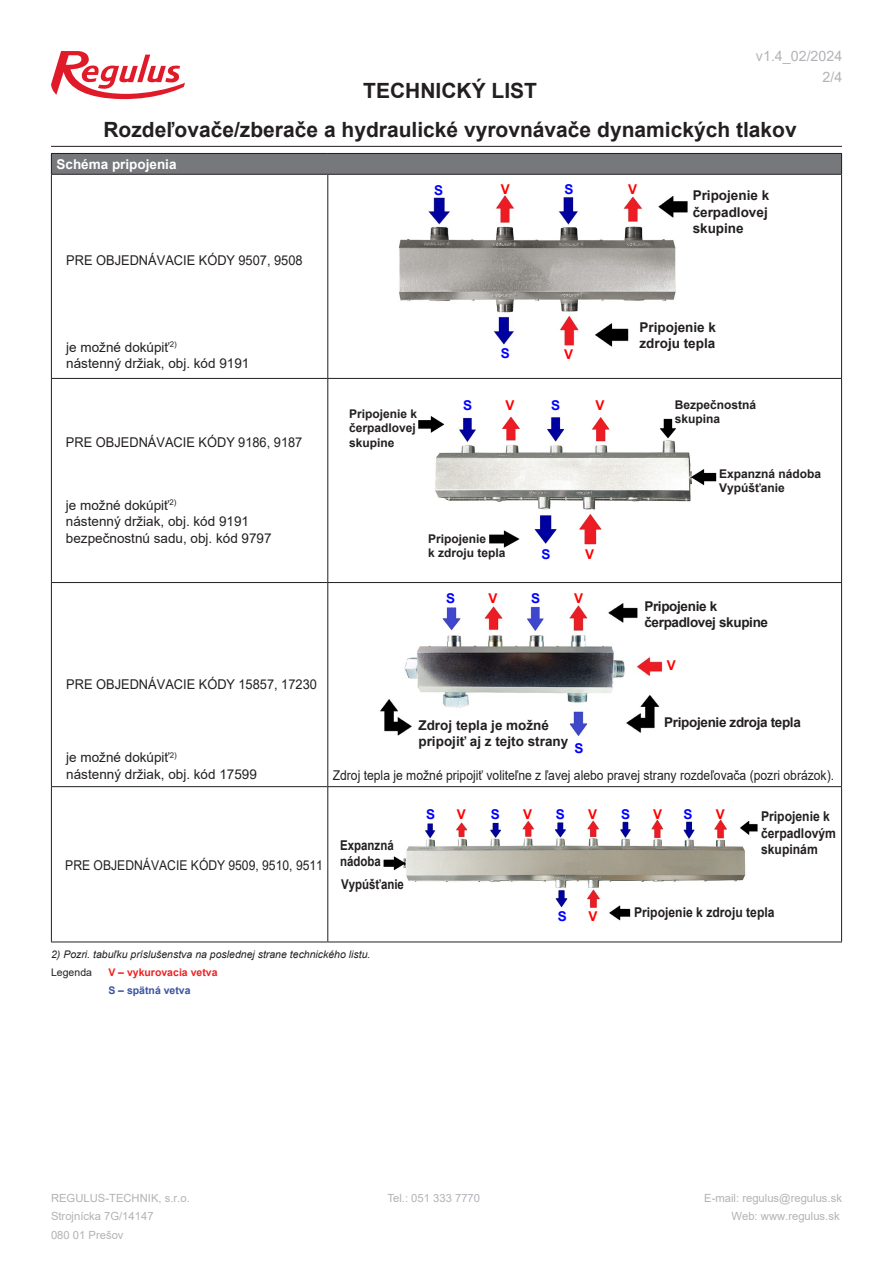
<style>
.page{position:relative;width:893px;height:1263px;background:#fff}
.page>*{position:absolute;margin:0;border:0;box-sizing:border-box;transform-origin:0 0}
.t1{font:700 21px/39.3px "Arial";color:#231f20;text-align:center}
.t2{font:14.25px "Arial";color:#b2b3b7}
.Text{font:13.5px/16.5px "Arial";color:#231f20}
.Text-2{font:13.5px "Arial";color:#231f20;scale:.9 1}
.t3{font:700 13.5px/16.2px "Arial";color:#231f20;text-align:justify}
.Text-3{font:13.5px "Arial";color:#231f20;scale:.95 1}
.t4{font:700 13.5px/16.2px "Arial";color:#231f20;scale:.9 1}
.t5{font:700 13.5px/16.2px "Arial";letter-spacing:-.025em;color:#231f20}
.t6{font:700 13.5px/16.2px "Arial";color:#231f20;scale:.85 1}
.t7{font:700 13.5px "Arial";color:#fff}
.t8{font:700 13.5px "Arial";color:#00f}
.t9{font:700 13.5px "Arial";color:#f00}
.t10{font:700 12px/14.4px "Arial";color:#231f20}
.t11{font:11.25px/18.8px "Arial";color:#b2b3b7}
.Poznámky{font:italic 10.5px/17.7px "Arial";color:#231f20}
.Poznámky-2{font:700 10.5px/17.7px "Arial";color:#ee2123}
.s1{font-style:normal}
.s2{color:#3a53a3}
</style>
<div class="page">
<hr style="left:51px;top:146px;width:791px;height:1px;background:#231f20">
<svg style="left:51px;top:51px;width:134px;height:48px"></svg>
<div style="left:51px;top:153px;width:791px;height:21px;background:#76787b"></div>
<svg style="left:841px;top:154px;width:1px;height:20px"></svg>
<hr style="left:51px;top:153px;width:277px;height:1px;background:#231f20">
<svg style="left:51px;top:154px;width:1px;height:20px"></svg>
<hr style="left:328px;top:153px;width:514px;height:1px;background:#231f20">
<hr style="left:51px;top:174px;width:277px;height:1px;background:#231f20">
<hr style="left:328px;top:174px;width:514px;height:1px;background:#231f20">
<hr style="left:51px;top:175px;width:1px;height:203px;background:#231f20">
<hr style="left:841px;top:175px;width:1px;height:203px;background:#231f20">
<hr style="left:51px;top:378px;width:277px;height:1px;background:#231f20">
<hr style="left:51px;top:379px;width:1px;height:203px;background:#231f20">
<hr style="left:328px;top:378px;width:514px;height:1px;background:#231f20">
<hr style="left:841px;top:379px;width:1px;height:203px;background:#231f20">
<hr style="left:51px;top:582px;width:277px;height:1px;background:#231f20">
<hr style="left:51px;top:583px;width:1px;height:203px;background:#231f20">
<hr style="left:328px;top:582px;width:514px;height:1px;background:#231f20">
<hr style="left:841px;top:583px;width:1px;height:203px;background:#231f20">
<hr style="left:51px;top:786px;width:277px;height:1px;background:#231f20">
<hr style="left:51px;top:787px;width:1px;height:154px;background:#231f20">
<hr style="left:328px;top:786px;width:514px;height:1px;background:#231f20">
<hr style="left:841px;top:787px;width:1px;height:154px;background:#231f20">
<hr style="left:51px;top:941px;width:277px;height:1px;background:#231f20">
<hr style="left:328px;top:941px;width:514px;height:1px;background:#231f20">
<hr style="left:327px;top:175px;width:1px;height:203px;background:#231f20">
<hr style="left:327px;top:379px;width:1px;height:203px;background:#231f20">
<hr style="left:327px;top:583px;width:1px;height:203px;background:#231f20">
<hr style="left:327px;top:787px;width:1px;height:154px;background:#231f20">
<img style="left:399px;top:195px;width:289px;height:152px">
<img style="left:418px;top:416px;width:299px;height:132px">
<img style="left:380px;top:603px;width:283px;height:133px">
<img style="left:383px;top:819px;width:375px;height:102px">
<p class="t2" style="left:756px;top:47px;width:88px">v1.4_02/2024</p>
<p class="t2" style="left:822px;top:68px;width:21px">2/4</p>
<h1 class="t1" style="left:103px;top:71px;width:695px">TECHNICKÝ LIST<br>Rozdeľovače/zberače a hydraulické vyrovnávače dynamických tlakov</h1>
<p class="t7" style="left:57px;top:155px;width:122px">Schéma pripojenia</p>
<p class="Text-3" style="left:66px;top:251px;width:250px">PRE OBJEDNÁVACIE KÓDY 9507, 9508</p>
<p class="t8" style="left:434px;top:181px;width:11px">S</p>
<p class="t9" style="left:501px;top:180px;width:11px">V</p>
<p class="t8" style="left:564px;top:180px;width:11px">S</p>
<p class="t9" style="left:628px;top:180px;width:11px">V</p>
<p class="t3" style="left:693px;top:188px;width:78px">Pripojenie k čerpadlovej skupine</p>
<p class="Text" style="left:66px;top:339px;width:185px">je možné dokúpiť<sup>2)<br></sup>nástenný držiak, obj. kód 9191</p>
<p class="Text-3" style="left:66px;top:433px;width:250px">PRE OBJEDNÁVACIE KÓDY 9186, 9187</p>
<p class="Text" style="left:66px;top:497px;width:207px">je možné dokúpiť<sup>2)<br></sup>nástenný držiak, obj. kód 9191 bezpečnostnú sadu, obj. kód 9797</p>
<p class="t10" style="left:349px;top:407px;width:70px;text-align:justify">Pripojenie k čerpadlovej skupine</p>
<p class="t8" style="left:501px;top:344px;width:11px">S</p>
<p class="t9" style="left:564px;top:345px;width:11px">V</p>
<p class="t8" style="left:463px;top:396px;width:11px">S</p>
<p class="t9" style="left:505px;top:396px;width:11px">V</p>
<p class="t8" style="left:551px;top:396px;width:11px">S</p>
<p class="t9" style="left:596px;top:396px;width:11px">V</p>
<p class="t10" style="left:428px;top:531px;width:79px">Pripojenie<br>k zdroju tepla</p>
<p class="t8" style="left:541px;top:545px;width:11px">S</p>
<p class="t9" style="left:585px;top:545px;width:11px">V</p>
<p class="t3" style="left:639px;top:319px;width:78px">Pripojenie k zdroju tepla</p>
<p class="t10" style="left:675px;top:398px;width:83px">Bezpečnostná skupina</p>
<p class="t10" style="left:719px;top:467px;width:104px">Expanzná nádoba<br>Vypúšťanie</p>
<p class="t8" style="left:446px;top:589px;width:11px">S</p>
<p class="t9" style="left:488px;top:589px;width:11px">V</p>
<p class="t8" style="left:531px;top:589px;width:11px">S</p>
<p class="t9" style="left:574px;top:589px;width:11px">V</p>
<p class="t5" style="left:644px;top:598px;width:125px">Pripojenie k čerpadlovej skupine</p>
<p class="Text-3" style="left:66px;top:675px;width:265px">PRE OBJEDNÁVACIE KÓDY 15857, 17230</p>
<p class="Text" style="left:66px;top:749px;width:192px">je možné dokúpiť<sup>2)<br></sup>nástenný držiak, obj. kód 17599</p>
<p class="Text-2" style="left:65px;top:856px;width:288px">PRE OBJEDNÁVACIE KÓDY 9509, 9510, 9511</p>
<p class="t9" style="left:667px;top:656px;width:11px">V</p>
<p class="t3" style="left:418px;top:717px;width:132px">Zdroj tepla je možné</p>
<p class="t5" style="left:664px;top:714px;width:138px">Pripojenie zdroja tepla</p>
<p class="t3" style="left:418px;top:733px;width:151px">pripojiť aj z tejto strany</p>
<p class="t8" style="left:574px;top:738px;width:11px">S</p>
<p class="Text-2" style="left:333px;top:766px;width:559px">Zdroj tepla je možné pripojiť voliteľne z ľavej alebo pravej strany rozdeľovača (pozri obrázok).</p>
<p class="t6" style="left:340px;top:837px;width:65px">Expanzná nádoba</p>
<p class="t6" style="left:341px;top:877px;width:75px">Vypúšťanie</p>
<p class="t8" style="left:426px;top:805px;width:11px">S</p>
<p class="t9" style="left:457px;top:805px;width:11px">V</p>
<p class="t8" style="left:491px;top:805px;width:11px">S</p>
<p class="t9" style="left:523px;top:805px;width:11px">V</p>
<p class="t8" style="left:556px;top:805px;width:11px">S</p>
<p class="t9" style="left:588px;top:805px;width:11px">V</p>
<p class="t8" style="left:558px;top:907px;width:11px">S</p>
<p class="t9" style="left:588px;top:907px;width:11px">V</p>
<p class="t8" style="left:621px;top:805px;width:11px">S</p>
<p class="t9" style="left:653px;top:805px;width:11px">V</p>
<p class="t8" style="left:683px;top:805px;width:11px">S</p>
<p class="t9" style="left:716px;top:805px;width:11px">V</p>
<p class="t4" style="left:761px;top:809px;width:85px">Pripojenie k čerpadlovým skupinám</p>
<p class="t4" style="left:634px;top:904px;width:158px">Pripojenie k zdroju tepla</p>
<p class="Poznámky" style="left:51px;top:946px;width:321px">2) Pozri. tabuľku príslušenstva na poslednej strane technického listu.<br><span class="s1">Legenda</span></p>
<p class="Poznámky-2" style="left:108px;top:963px;width:111px">V – vykurovacia vetva<br><span class="s2">S – spätná vetva</span></p>
<p class="t11" style="left:51px;top:1188px;width:140px">REGULUS-TECHNIK, s.r.o.</p>
<p class="t11" style="left:704px;top:1188px;width:139px">E-mail: regulus@regulus.sk</p>
<p class="t11" style="left:51px;top:1207px;width:104px">Strojnícka 7G/14147<br>080 01 Prešov</p>
<p class="t11" style="left:388px;top:1188px;width:94px">Tel.: 051 333 7770</p>
<p class="t11" style="left:731px;top:1207px;width:110px">Web: www.regulus.sk</p>
</div>
